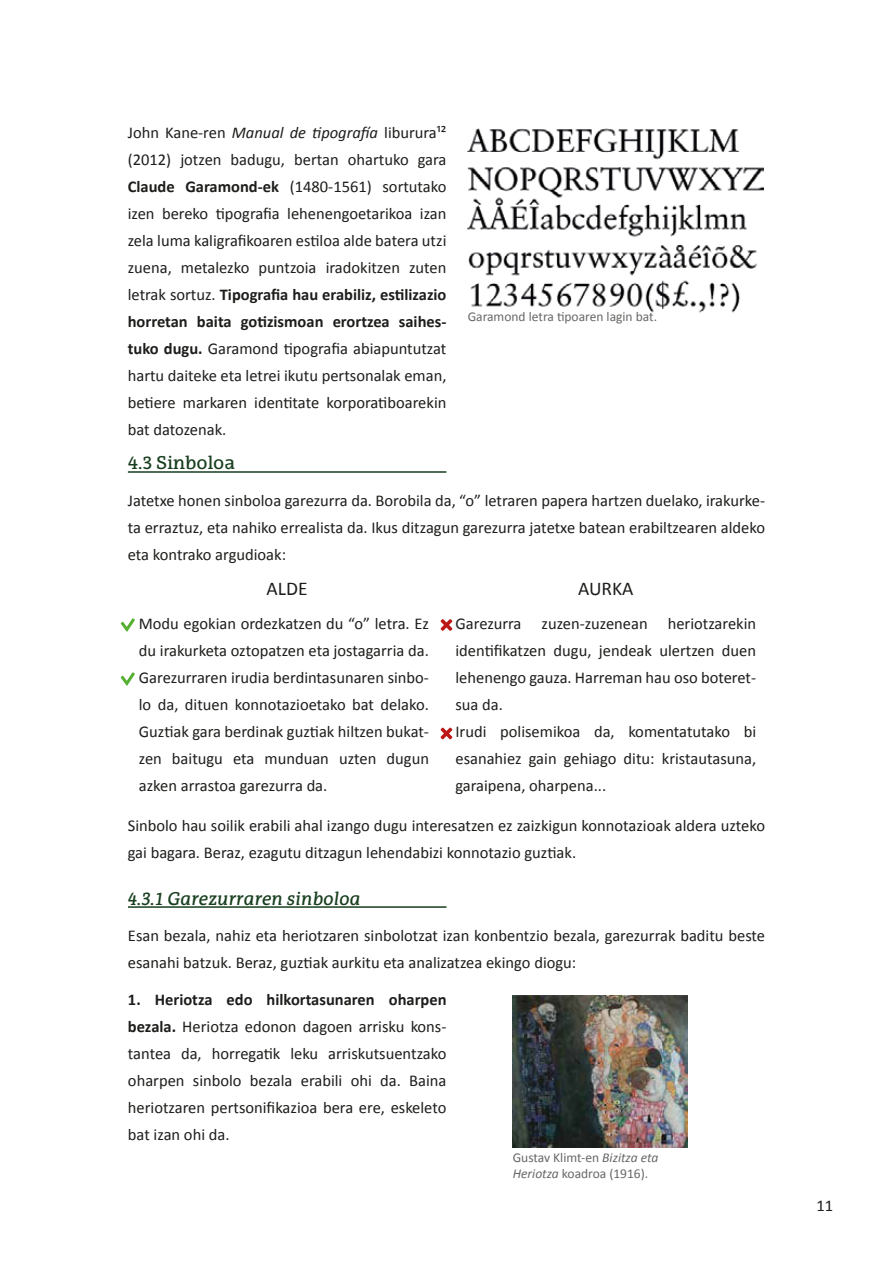
<style>
.page{position:relative;width:893px;height:1263px;background:#fff}
.page>*{position:absolute;margin:0;border:0;box-sizing:border-box;transform-origin:0 0}
.t1{font:19.5px "Calibri";color:#1d1d1b}
.t2{font:italic 18px "EHU Serif";color:#183e1e}
.t3{font:18px "EHU Serif";color:#183e1e}
.t4{font:16.5px/27px "Calibri";color:#1d1d1b;text-align:justify}
.t5{font:13.5px/16.5px "Calibri";color:#676765}
.s1{font-style:italic}
.s2{font-weight:700}
</style>
<div class="page">
<img style="left:468px;top:128px;width:295px;height:185px">
<hr style="left:128px;top:471px;width:318px;height:2px;background:#183e1e">
<hr style="left:128px;top:906px;width:318px;height:2px;background:#183e1e">
<svg style="left:121px;top:618px;width:14px;height:14px"></svg>
<svg style="left:121px;top:672px;width:14px;height:14px"></svg>
<svg style="left:441px;top:619px;width:11px;height:12px"></svg>
<svg style="left:441px;top:727px;width:11px;height:12px"></svg>
<img style="left:513px;top:995px;width:175px;height:153px">
<p class="t4" style="left:128px;top:119px;width:320px">John Kane-ren <span class="s1">Manual de tipografía</span> liburura¹² (2012) jotzen badugu, bertan ohartuko gara <span class="s2">Claude Garamond-ek</span> (1480-1561) sortutako izen bereko tipografia lehenengoetarikoa izan zela luma kaligrafikoaren estiloa alde batera utzi zuena, metalezko puntzoia iradokitzen zuten letrak sortuz. <span class="s2">Tipografia hau erabiliz, estilizazio horretan baita gotizismoan erortzea saihes&shy;tuko dugu.</span> Garamond tipografia abiapuntutzat hartu daiteke eta letrei ikutu pertsonalak eman, betiere markaren identitate korporatiboarekin bat datozenak.</p>
<p class="t3" style="left:128px;top:452px;width:109px">4.3 Sinboloa</p>
<p class="t5" style="left:468px;top:309px;width:191px">Garamond letra tipoaren lagin bat.</p>
<p class="t4" style="left:128px;top:487px;width:639px">Jatetxe honen sinboloa garezurra da. Borobila da, “o” letraren papera hartzen duelako, irakurke&shy;ta erraztuz, eta nahiko errealista da. Ikus ditzagun garezurra jatetxe batean erabiltzearen aldeko eta kontrako argudioak:</p>
<p class="t1" style="left:267px;top:576px;width:42px">ALDE</p>
<p class="t1" style="left:578px;top:576px;width:57px">AURKA</p>
<p class="t4" style="left:455px;top:610px;width:302px;text-align:left">Garezurra zuzen-zuzenean heriotzarekin identifikatzen dugu, jendeak ulertzen duen lehenengo gauza. Harreman hau oso boteret&shy;sua da.<br>Irudi polisemikoa da, komentatutako bi esanahiez gain gehiago ditu: kristautasuna, garaipena, oharpena...</p>
<p class="t4" style="left:139px;top:610px;width:292px">Modu egokian ordezkatzen du “o” letra. Ez du irakurketa oztopatzen eta jostagarria da.<br>Garezurraren irudia berdintasunaren sinbo&shy;lo da, dituen konnotazioetako bat delako.<br>Guztiak gara berdinak guztiak hiltzen bukat&shy;zen baitugu eta munduan uzten dugun azken arrastoa garezurra da.</p>
<p class="t4" style="left:128px;top:812px;width:639px">Sinbolo hau soilik erabili ahal izango dugu interesatzen ez zaizkigun konnotazioak aldera uzteko gai bagara. Beraz, ezagutu ditzagun lehendabizi konnotazio guztiak.</p>
<p class="t2" style="left:128px;top:887px;width:234px">4.3.1 Garezurraren sinboloa</p>
<p class="t4" style="left:128px;top:922px;width:639px">Esan bezala, nahiz eta heriotzaren sinbolotzat izan konbentzio bezala, garezurrak baditu beste esanahi batzuk. Beraz, guztiak aurkitu eta analizatzea ekingo diogu:</p>
<p class="t4" style="left:128px;top:985px;width:320px"><span class="s2">1. Heriotza edo hilkortasunaren oharpen bezala.</span> Heriotza edonon dagoen arrisku kons&shy;tantea da, horregatik leku arriskutsuentzako oharpen sinbolo bezala erabili ohi da. Baina heriotzaren pertsonifikazioa bera ere, eskeleto bat izan ohi da.</p>
<p class="t5" style="left:513px;top:1149px;width:147px">Gustav Klimt-en <span class="s1">Bizitza eta<br>Heriotza</span> koadroa (1916).</p>
<p class="t4" style="left:816px;top:1191px;width:18px">11</p>
</div>
